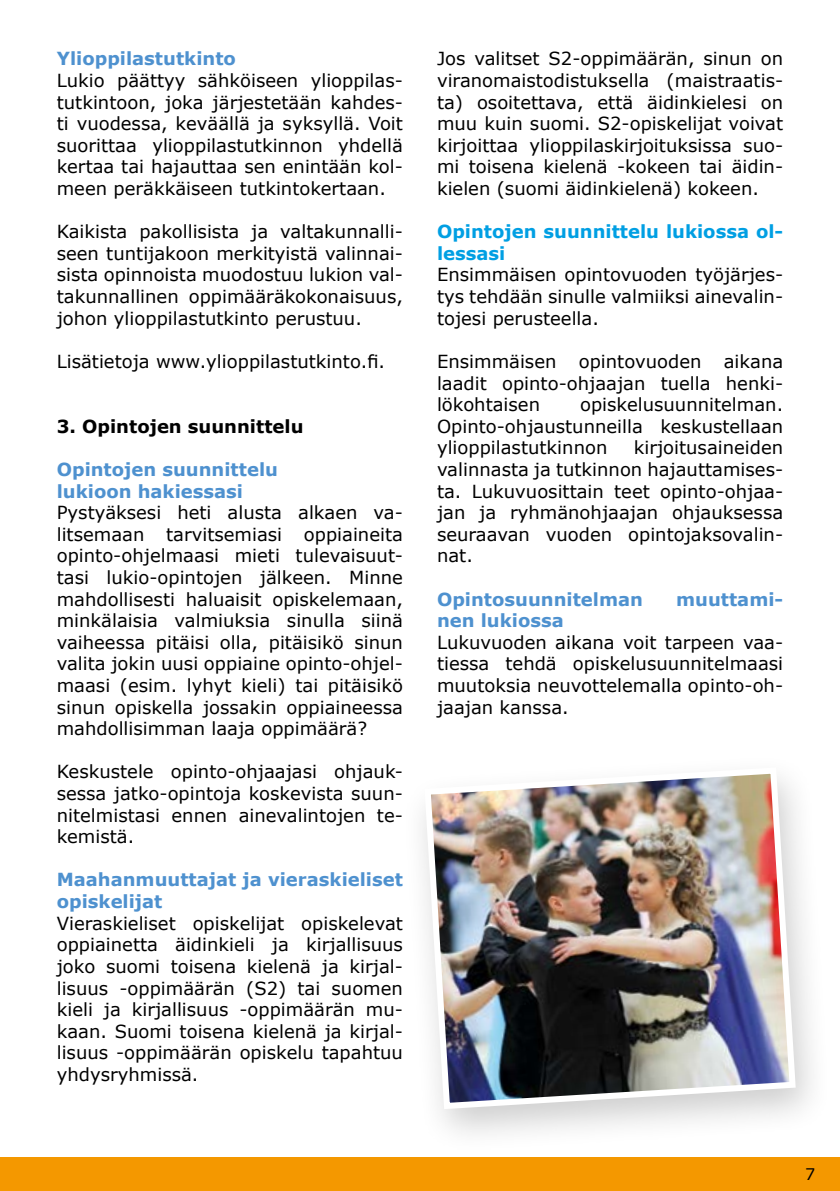
<style>
.page{position:relative;width:840px;height:1191px;background:#fff}
.page>*{position:absolute;margin:0;border:0;box-sizing:border-box;transform-origin:0 0}
.t1{font:18px/21.6px "Verdana";color:#000;text-align:justify}
.t2{font:700 18px/21.6px "Verdana";color:#4e91cf}
.t3{font:700 18px/21.6px "Verdana";color:#009fe3}
.t4{font:700 18px "Verdana";color:#000}
.t5{font:16px "Verdana";color:#000}
</style>
<div class="page">
<div style="left:0;top:1158px;width:839px;height:33px;background:#f49800"></div>
<div style="left:401px;top:752px;width:432px;height:403px;background:#000;opacity:.2"></div>
<img style="left:421px;top:764px;width:377px;height:348px">
<p class="t2" style="left:57px;top:48px;width:180px">Ylioppilastutkinto</p>
<p class="t1" style="left:57px;top:69px;width:347px">Lukio päättyy sähköiseen ylioppilas&shy;tutkintoon, joka järjestetään kahdes&shy;ti vuodessa, keväällä ja syksyllä. Voit suorittaa ylioppilastutkinnon yhdellä kertaa tai hajauttaa sen enintään kol&shy;meen peräkkäiseen tutkintokertaan.</p>
<p class="t1" style="left:57px;top:221px;width:347px">Kaikista pakollisista ja valtakunnalli&shy;seen tuntijakoon merkityistä valinnai&shy;sista opinnoista muodostuu lukion val&shy;takunnallinen oppimääräkokonaisuus, johon ylioppilastutkinto perustuu.</p>
<p class="t1" style="left:57px;top:350px;width:330px">Lisätietoja www.ylioppilastutkinto.fi.</p>
<p class="t4" style="left:57px;top:413px;width:248px">3. Opintojen suunnittelu</p>
<p class="t2" style="left:57px;top:458px;width:223px">Opintojen suunnittelu lukioon hakiessasi</p>
<p class="t1" style="left:57px;top:501px;width:347px">Pystyäksesi heti alusta alkaen va&shy;litsemaan tarvitsemiasi oppiaineita opinto-ohjelmaasi mieti tulevaisuut&shy;tasi lukio-opintojen jälkeen. Minne mahdollisesti haluaisit opiskelemaan, minkälaisia valmiuksia sinulla siinä vaiheessa pitäisi olla, pitäisikö sinun valita jokin uusi oppiaine opinto-ohjel&shy;maasi (esim. lyhyt kieli) tai pitäisikö sinun opiskella jossakin oppiaineessa mahdollisimman laaja oppimäärä?</p>
<p class="t1" style="left:57px;top:761px;width:347px">Keskustele opinto-ohjaajasi ohjauk&shy;sessa jatko-opintoja koskevista suun&shy;nitelmistasi ennen ainevalintojen te&shy;kemistä.</p>
<p class="t2" style="left:57px;top:868px;width:347px">Maahanmuuttajat ja vieraskieliset opiskelijat</p>
<p class="t1" style="left:57px;top:912px;width:347px">Vieraskieliset opiskelijat opiskelevat oppiainetta äidinkieli ja kirjallisuus joko suomi toisena kielenä ja kirjal&shy;lisuus -oppimäärän (S2) tai suomen kieli ja kirjallisuus -oppimäärän mu&shy;kaan. Suomi toisena kielenä ja kirjal&shy;lisuus -oppimäärän opiskelu tapahtuu yhdysryhmissä.</p>
<p class="t1" style="left:437px;top:48px;width:347px">Jos valitset S2-oppimäärän, sinun on viranomaistodistuksella (maistraatis&shy;ta) osoitettava, että äidinkielesi on muu kuin suomi. S2-opiskelijat voivat kirjoittaa ylioppilaskirjoituksissa suo&shy;mi toisena kielenä -kokeen tai äidin&shy;kielen (suomi äidinkielenä) kokeen.</p>
<p class="t3" style="left:437px;top:220px;width:347px">Opintojen suunnittelu lukiossa ol&shy;lessasi</p>
<p class="t1" style="left:437px;top:264px;width:347px">Ensimmäisen opintovuoden työjärjes&shy;tys tehdään sinulle valmiiksi ainevalin&shy;tojesi perusteella.</p>
<p class="t1" style="left:437px;top:350px;width:347px">Ensimmäisen opintovuoden aikana laadit opinto-ohjaajan tuella henki&shy;lökohtaisen</p>
<p class="t1" style="left:437px;top:393px;width:347px;text-indent:143px">opiskelusuunnitelman.<br>Opinto-ohjaustunneilla keskustellaan ylioppilastutkinnon</p>
<p class="t1" style="left:437px;top:437px;width:347px;text-indent:197px">kirjoitusaineiden valinnasta ja tutkinnon hajauttamises&shy;ta. Lukuvuosittain teet opinto-ohjaa&shy;jan ja ryhmänohjaajan ohjauksessa seuraavan vuoden opintojaksovalin&shy;nat.</p>
<p class="t2" style="left:437px;top:588px;width:207px">Opintosuunnitelman</p>
<p class="t2" style="left:675px;top:588px;width:108px">muuttami-</p>
<p class="t2" style="left:437px;top:609px;width:128px">nen lukiossa</p>
<p class="t1" style="left:437px;top:631px;width:347px">Lukuvuoden aikana voit tarpeen vaa&shy;tiessa tehdä opiskelusuunnitelmaasi muutoksia neuvottelemalla opinto-oh&shy;jaajan kanssa.</p>
<p class="t5" style="left:804px;top:1163px;width:12px">7</p>
</div>
